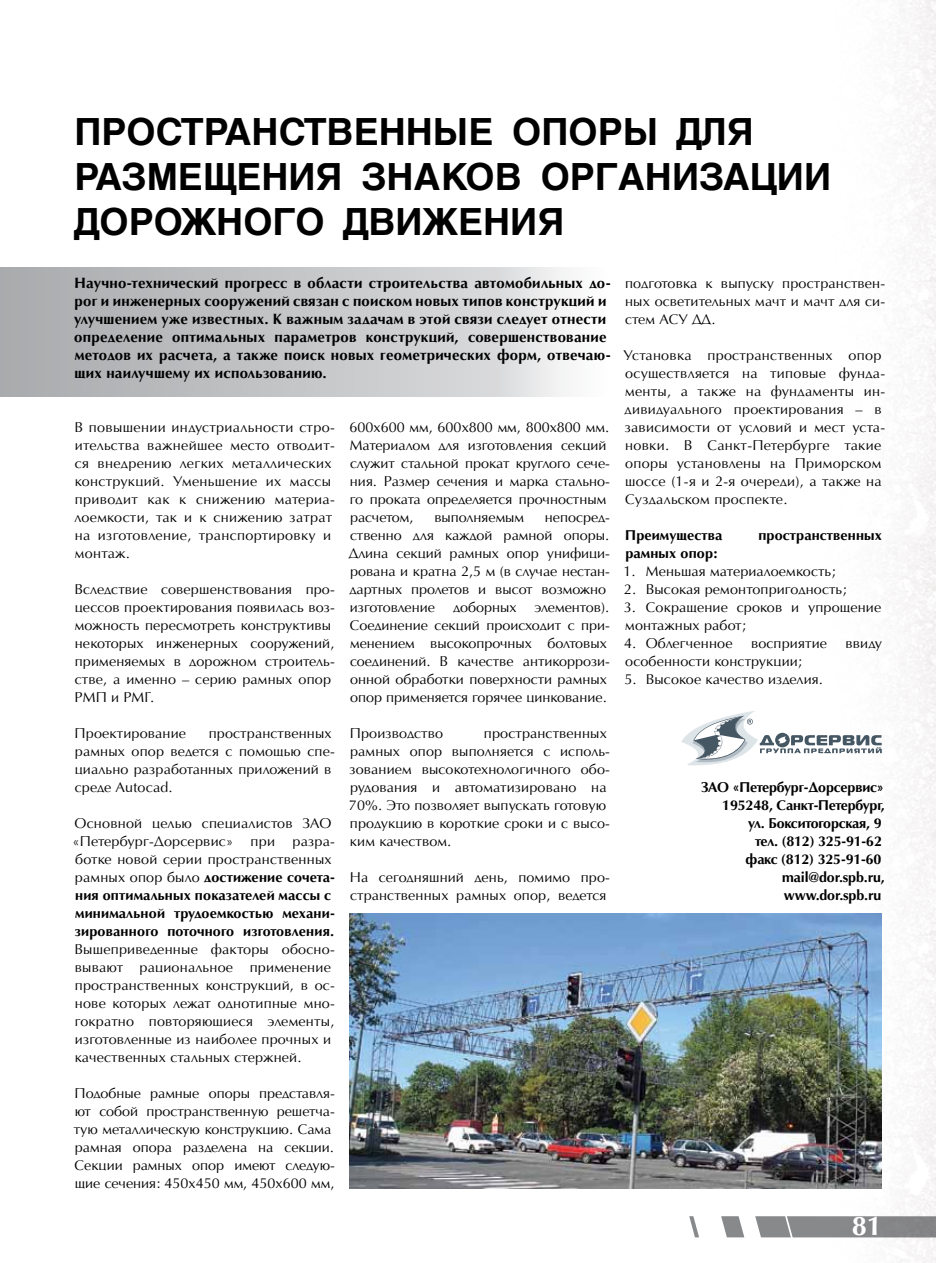
<style>
.page{position:relative;width:936px;height:1263px;background:#fff}
.page>*{position:absolute;margin:0;border:0;box-sizing:border-box;transform-origin:0 0}
.t1{font:700 37.5px/45px "AG Helvetica";color:#000}
.t2{font:700 27px "AG Opus High Resolution";color:#fff}
.t3{font:700 15px/18px "AG Opus High Resolution";letter-spacing:.02em;color:#000}
.t4{font:14.25px/18px "AG Opus High Resolution";letter-spacing:.01em;color:#000}
.t5{font:700 14.25px/18px "AG Opus High Resolution";letter-spacing:.01em;color:#000}
.t6{font:700 14.25px/18px "AG Opus High Resolution";letter-spacing:-.01em;color:#000;text-align:right}
.s1{font-weight:400}
</style>
<div class="page">
<img style="left:795px;top:0;width:140px;height:1263px">
<svg style="left:689px;top:1216px;width:246px;height:21px"></svg>
<svg style="left:0;top:268px;width:566px;height:128px;background:#c4c6c7"></svg>
<img style="left:349px;top:914px;width:532px;height:275px">
<svg style="left:681px;top:711px;width:200px;height:55px"></svg>
<h1 class="t1" style="left:74px;top:109px;width:758px">Пространственные опоры для размещения знаков организации дорожного движения</h1>
<p class="t3" style="left:74px;top:274px;width:538px">Научно-технический прогресс в области строительства автомобильных до&shy;рог и инженерных сооружений связан с поиском новых типов конструкций и улучшением уже известных. К важным задачам в этой связи следует отнести определение оптимальных параметров конструкций, совершенствование методов их расчета, а также поиск новых геометрических форм, отвечаю&shy;щих наилучшему их использованию.</p>
<p class="t4" style="left:74px;top:418px;width:262px">В повышении индустриальности стро&shy;ительства важнейшее место отводит&shy;ся внедрению легких металлических конструкций. Уменьшение их массы приводит как к снижению материа&shy;лоемкости, так и к снижению затрат на изготовление, транспортировку и монтаж.</p>
<p class="t4" style="left:75px;top:580px;width:262px">Вследствие совершенствования про&shy;цессов проектирования появилась воз&shy;можность пересмотреть конструктивы некоторых инженерных сооружений, применяемых в дорожном строитель&shy;стве, а именно – серию рамных опор<br>РМП и РМГ.</p>
<p class="t4" style="left:75px;top:724px;width:113px">Проектирование</p>
<p class="t4" style="left:75px;top:724px;width:261px;text-indent:134px">пространственных рамных опор ведется с помощью спе&shy;циально разработанных приложений в среде Autocad.</p>
<p class="t5" style="left:72px;top:814px;width:264px"><span class="s1">Основной целью специалистов ЗАО «Петербург-Дорсервис» при разра&shy;ботке новой серии пространственных рамных опор было</span> достижение сочета&shy;ния оптимальных показателей массы с минимальной трудоемкостью механи&shy;зированного поточного изготовления.</p>
<p class="t4" style="left:74px;top:940px;width:262px">Вышеприведенные факторы обосно&shy;вывают рациональное применение пространственных конструкций, в ос&shy;нове которых лежат однотипные мно&shy;гократно повторяющиеся элементы, изготовленные из наиболее прочных и качественных стальных стержней.</p>
<p class="t4" style="left:74px;top:1084px;width:262px">Подобные рамные опоры представля&shy;ют собой пространственную решетча&shy;тую металлическую конструкцию. Сама рамная опора разделена на секции.<br>Секции рамных опор имеют следую&shy;щие сечения: 450x450 мм, 450x600 мм,</p>
<p class="t4" style="left:349px;top:418px;width:262px">600x600 мм, 600x800 мм, 800x800 мм.<br>Материалом для изготовления секций служит стальной прокат круглого сече&shy;ния. Размер сечения и марка стально&shy;го проката определяется прочностным расчетом,</p>
<p class="t4" style="left:349px;top:508px;width:263px;text-indent:196px">непосред&shy;ственно для каждой рамной опоры.<br>Длина секций рамных опор унифици&shy;рована и кратна 2,5 м (в случае нестан&shy;дартных пролетов и высот возможно изготовление</p>
<p class="t4" style="left:434px;top:508px;width:91px">выполняемым</p>
<p class="t4" style="left:453px;top:598px;width:65px">доборных</p>
<p class="t4" style="left:350px;top:598px;width:262px;text-indent:185px">элементов).<br>Соединение секций происходит с при&shy;менением высокопрочных болтовых соединений. В качестве антикоррози&shy;онной обработки поверхности рамных опор применяется горячее цинкование.</p>
<p class="t4" style="left:350px;top:724px;width:95px">Производство</p>
<p class="t4" style="left:349px;top:724px;width:263px;text-indent:135px">пространственных рамных опор выполняется с исполь&shy;зованием высокотехнологичного обо&shy;рудования и автоматизировано на<br>70%. Это позволяет выпускать готовую продукцию в короткие сроки и с высо&shy;ким качеством.</p>
<p class="t4" style="left:350px;top:868px;width:262px">На сегодняшний день, помимо про&shy;странственных рамных опор, ведется</p>
<p class="t4" style="left:625px;top:274px;width:261px;text-align:justify">подготовка к выпуску пространствен&shy;ных осветительных мачт и мачт для си&shy;стем АСУ ДД.</p>
<p class="t4" style="left:623px;top:346px;width:263px">Установка пространственных опор осуществляется на типовые фунда&shy;менты, а также на фундаменты ин&shy;дивидуального проектирования – в зависимости от условий и мест уста&shy;новки. В Санкт-Петербурге такие опоры установлены на Приморском шоссе (1-я и 2-я очереди), а также на<br>Суздальском проспекте.</p>
<p class="t5" style="left:625px;top:526px;width:98px">Преимущества</p>
<p class="t5" style="left:758px;top:526px;width:125px">пространственных</p>
<p class="t5" style="left:625px;top:544px;width:93px">рамных опор:</p>
<p class="t4" style="left:623px;top:562px;width:213px">1. Меньшая материалоемкость;</p>
<p class="t4" style="left:623px;top:580px;width:224px">2. Высокая ремонтопригодность;</p>
<p class="t4" style="left:623px;top:598px;width:259px">3. Сокращение сроков и упрощение монтажных работ;</p>
<p class="t4" style="left:624px;top:634px;width:110px">4. Облегченное</p>
<p class="t4" style="left:751px;top:634px;width:77px">восприятие</p>
<p class="t4" style="left:845px;top:634px;width:38px">ввиду</p>
<p class="t4" style="left:625px;top:652px;width:178px">особенности конструкции;</p>
<p class="t4" style="left:624px;top:670px;width:200px">5. Высокое качество изделия.</p>
<p class="t6" style="left:701px;top:778px;width:185px">ЗАО «Петербург-Дорсервис»<br>195248, Санкт-Петербург,<br>ул. Бокситогорская, 9<br>тел. (812) 325-91-62<br>факс (812) 325-91-60 mail@dor.spb.ru, www.dor.spb.ru</p>
<h2 class="t2" style="left:851px;top:1210px;width:32px">81</h2>
</div>
